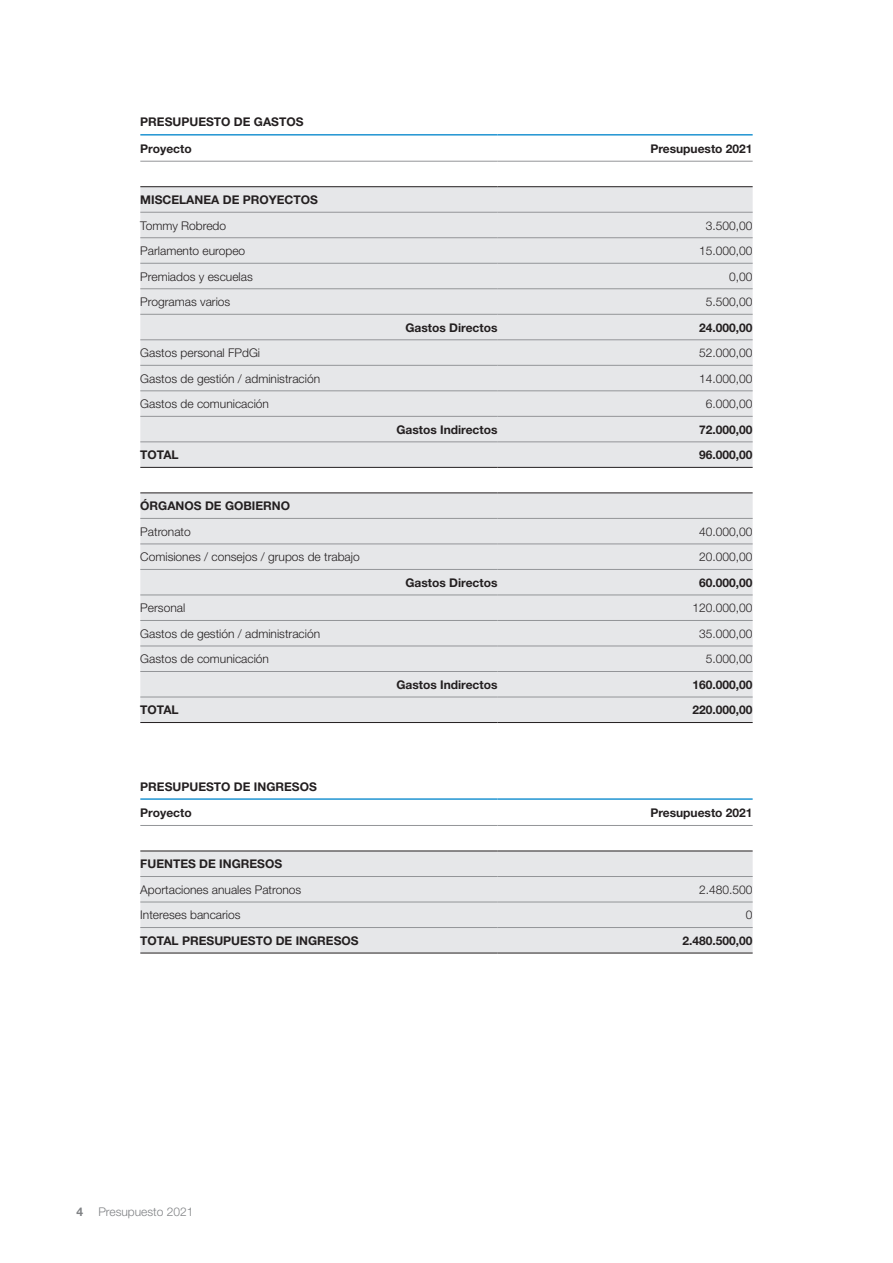
<style>
.page{position:relative;width:893px;height:1263px;background:#fff}
.page>*{position:absolute;margin:0;border:0;box-sizing:border-box;transform-origin:0 0}
.t1{font:300 12px "Helvetica Neue LT";color:#231f20}
.t2{font:700 12px "Helvetica Neue LT";color:#231f20}
.t3{font:300 12px "Helvetica Neue LT";color:#808285}
.t4{font:700 12px "Helvetica Neue LT";color:#808285}
</style>
<div class="page">
<svg style="left:140px;top:187px;width:613px;height:766px;fill:#e6e7e9"></svg>
<hr style="left:140px;top:161px;width:357px;height:1px;background:#939598">
<hr style="left:497px;top:161px;width:256px;height:1px;background:#939598">
<hr style="left:140px;top:825px;width:357px;height:1px;background:#939598">
<hr style="left:497px;top:825px;width:256px;height:1px;background:#939598">
<hr style="left:140px;top:212px;width:357px;height:1px;background:#939598">
<hr style="left:497px;top:212px;width:256px;height:1px;background:#939598">
<hr style="left:140px;top:237px;width:357px;height:1px;background:#939598">
<hr style="left:497px;top:237px;width:256px;height:1px;background:#939598">
<hr style="left:140px;top:263px;width:357px;height:1px;background:#939598">
<hr style="left:497px;top:263px;width:256px;height:1px;background:#939598">
<hr style="left:140px;top:288px;width:357px;height:1px;background:#939598">
<hr style="left:497px;top:288px;width:256px;height:1px;background:#939598">
<hr style="left:140px;top:314px;width:357px;height:1px;background:#939598">
<hr style="left:497px;top:314px;width:256px;height:1px;background:#939598">
<hr style="left:140px;top:339px;width:357px;height:1px;background:#939598">
<hr style="left:497px;top:339px;width:256px;height:1px;background:#939598">
<hr style="left:140px;top:365px;width:357px;height:1px;background:#939598">
<hr style="left:497px;top:365px;width:256px;height:1px;background:#939598">
<hr style="left:140px;top:390px;width:357px;height:1px;background:#939598">
<hr style="left:497px;top:390px;width:256px;height:1px;background:#939598">
<hr style="left:140px;top:416px;width:357px;height:1px;background:#939598">
<hr style="left:497px;top:416px;width:256px;height:1px;background:#939598">
<hr style="left:140px;top:441px;width:357px;height:1px;background:#939598">
<hr style="left:497px;top:441px;width:256px;height:1px;background:#939598">
<hr style="left:140px;top:518px;width:357px;height:1px;background:#939598">
<hr style="left:497px;top:518px;width:256px;height:1px;background:#939598">
<hr style="left:140px;top:543px;width:357px;height:1px;background:#939598">
<hr style="left:497px;top:543px;width:256px;height:1px;background:#939598">
<hr style="left:140px;top:569px;width:357px;height:1px;background:#939598">
<hr style="left:497px;top:569px;width:256px;height:1px;background:#939598">
<hr style="left:140px;top:595px;width:357px;height:1px;background:#939598">
<hr style="left:497px;top:595px;width:256px;height:1px;background:#939598">
<hr style="left:140px;top:620px;width:357px;height:1px;background:#939598">
<hr style="left:497px;top:620px;width:256px;height:1px;background:#939598">
<hr style="left:140px;top:646px;width:357px;height:1px;background:#939598">
<hr style="left:497px;top:646px;width:256px;height:1px;background:#939598">
<hr style="left:140px;top:671px;width:357px;height:1px;background:#939598">
<hr style="left:497px;top:671px;width:256px;height:1px;background:#939598">
<hr style="left:140px;top:697px;width:357px;height:1px;background:#939598">
<hr style="left:497px;top:697px;width:256px;height:1px;background:#939598">
<hr style="left:140px;top:876px;width:357px;height:1px;background:#939598">
<hr style="left:497px;top:876px;width:256px;height:1px;background:#939598">
<hr style="left:140px;top:902px;width:357px;height:1px;background:#939598">
<hr style="left:497px;top:902px;width:256px;height:1px;background:#939598">
<hr style="left:140px;top:927px;width:357px;height:1px;background:#939598">
<hr style="left:497px;top:927px;width:256px;height:1px;background:#939598">
<hr style="left:140px;top:134px;width:357px;height:2px;background:#2094d2">
<hr style="left:497px;top:134px;width:256px;height:2px;background:#2094d2">
<hr style="left:140px;top:798px;width:357px;height:2px;background:#2094d2">
<hr style="left:497px;top:798px;width:256px;height:2px;background:#2094d2">
<hr style="left:140px;top:186px;width:357px;height:1px;background:#231f20">
<hr style="left:497px;top:186px;width:256px;height:1px;background:#231f20">
<hr style="left:140px;top:467px;width:357px;height:1px;background:#231f20">
<hr style="left:497px;top:467px;width:256px;height:1px;background:#231f20">
<hr style="left:140px;top:492px;width:357px;height:1px;background:#231f20">
<hr style="left:497px;top:492px;width:256px;height:1px;background:#231f20">
<hr style="left:140px;top:722px;width:357px;height:1px;background:#231f20">
<hr style="left:497px;top:722px;width:256px;height:1px;background:#231f20">
<hr style="left:140px;top:851px;width:357px;height:1px;background:#231f20">
<hr style="left:497px;top:851px;width:256px;height:1px;background:#231f20">
<hr style="left:140px;top:953px;width:357px;height:1px;background:#231f20">
<hr style="left:497px;top:953px;width:256px;height:1px;background:#231f20">
<p class="t2" style="left:140px;top:115px;width:165px">PRESUPUESTO DE GASTOS</p>
<p class="t2" style="left:140px;top:141px;width:53px">Proyecto</p>
<p class="t2" style="left:650px;top:141px;width:104px">Presupuesto 2021</p>
<p class="t2" style="left:140px;top:192px;width:179px">MISCELANEA DE PROYECTOS</p>
<p class="t1" style="left:140px;top:218px;width:87px">Tommy Robredo</p>
<p class="t1" style="left:706px;top:218px;width:48px">3.500,00</p>
<p class="t1" style="left:140px;top:244px;width:106px">Parlamento europeo</p>
<p class="t1" style="left:699px;top:244px;width:55px">15.000,00</p>
<p class="t1" style="left:140px;top:269px;width:114px">Premiados y escuelas</p>
<p class="t1" style="left:729px;top:269px;width:25px">0,00</p>
<p class="t1" style="left:140px;top:295px;width:92px">Programas varios</p>
<p class="t1" style="left:706px;top:295px;width:48px">5.500,00</p>
<p class="t2" style="left:405px;top:320px;width:93px">Gastos Directos</p>
<p class="t2" style="left:699px;top:320px;width:55px">24.000,00</p>
<p class="t1" style="left:140px;top:346px;width:121px">Gastos personal FPdGi</p>
<p class="t1" style="left:699px;top:346px;width:55px">52.000,00</p>
<p class="t1" style="left:140px;top:371px;width:181px">Gastos de gestión / administración</p>
<p class="t1" style="left:699px;top:371px;width:55px">14.000,00</p>
<p class="t1" style="left:140px;top:397px;width:130px">Gastos de comunicación</p>
<p class="t1" style="left:706px;top:397px;width:48px">6.000,00</p>
<p class="t2" style="left:396px;top:422px;width:103px">Gastos Indirectos</p>
<p class="t2" style="left:699px;top:422px;width:55px">72.000,00</p>
<p class="t2" style="left:140px;top:448px;width:40px">TOTAL</p>
<p class="t2" style="left:699px;top:448px;width:55px">96.000,00</p>
<p class="t2" style="left:140px;top:499px;width:151px">ÓRGANOS DE GOBIERNO</p>
<p class="t1" style="left:140px;top:524px;width:52px">Patronato</p>
<p class="t1" style="left:699px;top:524px;width:55px">40.000,00</p>
<p class="t1" style="left:140px;top:550px;width:221px">Comisiones / consejos / grupos de trabajo</p>
<p class="t1" style="left:699px;top:550px;width:55px">20.000,00</p>
<p class="t2" style="left:405px;top:575px;width:93px">Gastos Directos</p>
<p class="t2" style="left:699px;top:575px;width:55px">60.000,00</p>
<p class="t1" style="left:140px;top:601px;width:46px">Personal</p>
<p class="t1" style="left:693px;top:601px;width:62px">120.000,00</p>
<p class="t1" style="left:140px;top:626px;width:181px">Gastos de gestión / administración</p>
<p class="t1" style="left:699px;top:626px;width:55px">35.000,00</p>
<p class="t1" style="left:140px;top:652px;width:130px">Gastos de comunicación</p>
<p class="t1" style="left:706px;top:652px;width:48px">5.000,00</p>
<p class="t2" style="left:396px;top:677px;width:103px">Gastos Indirectos</p>
<p class="t2" style="left:693px;top:677px;width:62px">160.000,00</p>
<p class="t2" style="left:140px;top:703px;width:40px">TOTAL</p>
<p class="t2" style="left:693px;top:703px;width:62px">220.000,00</p>
<p class="t2" style="left:140px;top:779px;width:178px">PRESUPUESTO DE INGRESOS</p>
<p class="t2" style="left:140px;top:805px;width:53px">Proyecto</p>
<p class="t2" style="left:650px;top:805px;width:104px">Presupuesto 2021</p>
<p class="t2" style="left:140px;top:857px;width:143px">FUENTES DE INGRESOS</p>
<p class="t1" style="left:140px;top:882px;width:162px">Aportaciones anuales Patronos</p>
<p class="t1" style="left:699px;top:882px;width:55px">2.480.500</p>
<p class="t1" style="left:140px;top:908px;width:102px">Intereses bancarios</p>
<p class="t1" style="left:746px;top:908px;width:8px">0</p>
<p class="t2" style="left:140px;top:933px;width:220px">TOTAL PRESUPUESTO DE INGRESOS</p>
<p class="t2" style="left:683px;top:933px;width:72px">2.480.500,00</p>
<p class="t4" style="left:77px;top:1204px;width:8px">4</p>
<p class="t3" style="left:98px;top:1205px;width:97px">Presupuesto 2021</p>
</div>
